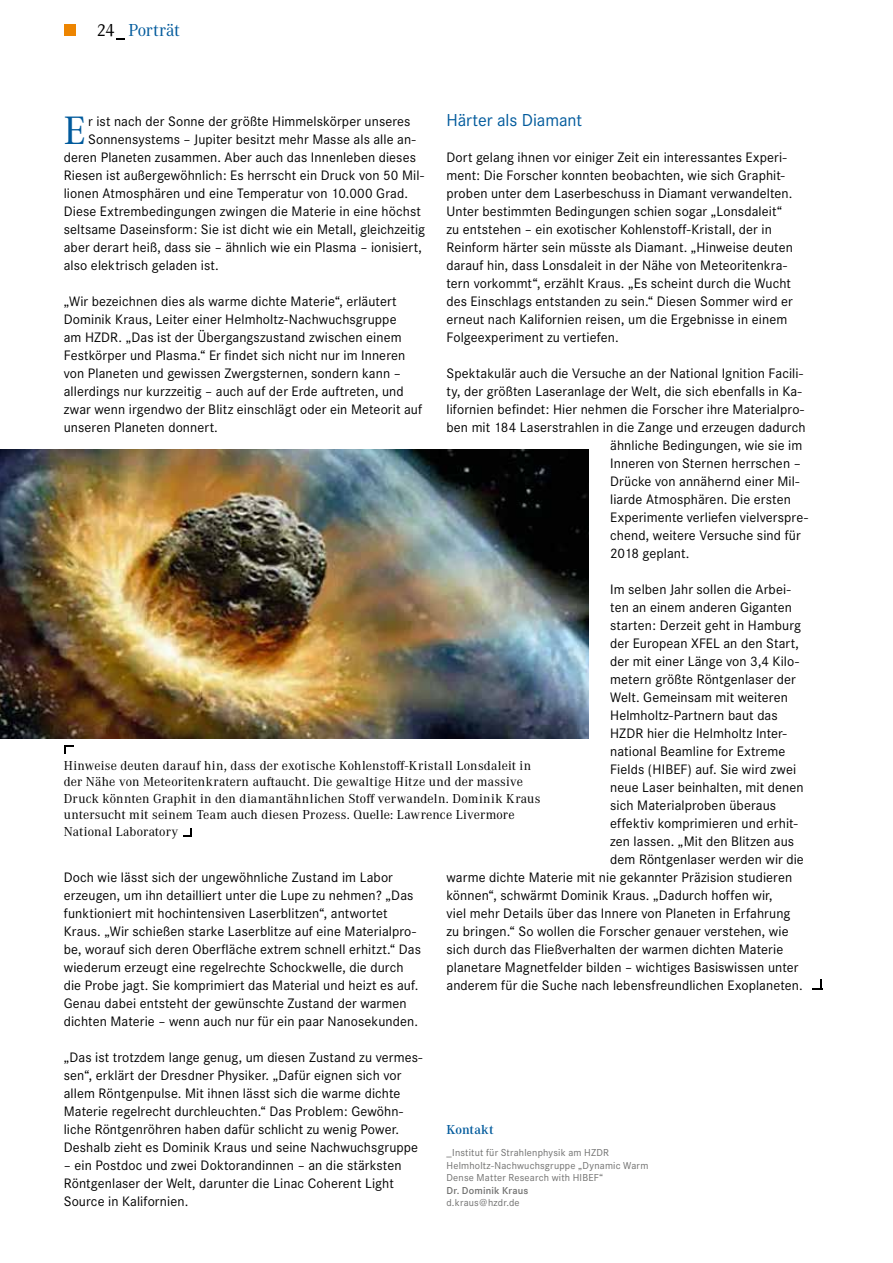
<style>
.page{position:relative;width:893px;height:1263px;background:#fff}
.page>*{position:absolute;margin:0;border:0;box-sizing:border-box;transform-origin:0 0}
.t1{font:41.1px "Corporate A";color:#005a9c}
.t2{font:18px "Corporate S";letter-spacing:-.005em;color:#005a9c}
.t3{font:18px "Corporate A";letter-spacing:-.015em;color:#005a9c}
.t4{font:14.25px/18px "Corporate S";letter-spacing:.005em;color:#000}
.t5{font:13.5px/16.5px "Corporate A Pro";letter-spacing:.015em;color:#000}
.t6{font:600 13.5px "Corporate A";letter-spacing:.005em;color:#005a9c}
.t7{font:10.5px/12.6px "Corporate S";letter-spacing:.02em;color:#6f6f6e}
.t8{font:600 10.5px "Corporate S";letter-spacing:.015em;color:#6f6f6e}
.s1{color:#000}
</style>
<div class="page">
<div style="left:64px;top:24px;width:12px;height:12px;background:#ed8500"></div>
<img style="left:0;top:450px;width:589px;height:288px">
<svg style="left:183px;top:828px;width:8px;height:8px"></svg>
<svg style="left:65px;top:745px;width:8px;height:9px"></svg>
<svg style="left:812px;top:980px;width:10px;height:10px"></svg>
<svg style="left:117px;top:38px;width:8px;height:2px"></svg>
<p class="t3" style="left:97px;top:20px;width:84px"><span class="s1">24</span> Porträt</p>
<p class="t2" style="left:446px;top:110px;width:137px">Härter als Diamant</p>
<p class="t4" style="left:446px;top:148px;width:348px">Dort gelang ihnen vor einiger Zeit ein interessantes Experi&shy;ment: Die Forscher konnten beobachten, wie sich Graphit&shy;proben unter dem Laserbeschuss in Diamant verwandelten.<br>Unter bestimmten Bedingungen schien sogar „Lonsdaleit“ zu entstehen – ein exotischer Kohlenstoff-Kristall, der in Reinform härter sein müsste als Diamant. „Hinweise deuten darauf hin, dass Lonsdaleit in der Nähe von Meteoritenkra&shy;tern vorkommt“, erzählt Kraus. „Es scheint durch die Wucht des Einschlags entstanden zu sein.“ Diesen Sommer wird er erneut nach Kalifornien reisen, um die Ergebnisse in einem Folgeexperiment zu vertiefen.</p>
<p class="t4" style="left:446px;top:364px;width:358px">Spektakulär auch die Versuche an der National Ignition Facili-</p>
<p class="t4" style="left:446px;top:382px;width:357px">ty, der größten Laseranlage der Welt, die sich ebenfalls in Ka-</p>
<p class="t4" style="left:446px;top:400px;width:359px">lifornien befindet: Hier nehmen die Forscher ihre Materialpro-</p>
<p class="t4" style="left:446px;top:418px;width:361px">ben mit 184 Laserstrahlen in die Zange und erzeugen dadurch</p>
<p class="t4" style="left:610px;top:436px;width:194px">ähnliche Bedingungen, wie sie im</p>
<p class="t4" style="left:610px;top:454px;width:192px">Inneren von Sternen herrschen –</p>
<p class="t4" style="left:610px;top:472px;width:191px">Drücke von annähernd einer Mil-</p>
<p class="t4" style="left:610px;top:490px;width:182px">liarde Atmosphären. Die ersten</p>
<p class="t4" style="left:610px;top:508px;width:199px">Experimente verliefen vielverspre-</p>
<p class="t4" style="left:610px;top:526px;width:192px">chend, weitere Versuche sind für</p>
<p class="t4" style="left:610px;top:544px;width:81px">2018 geplant.</p>
<p class="t4" style="left:610px;top:580px;width:182px">Im selben Jahr sollen die Arbei-</p>
<p class="t4" style="left:610px;top:598px;width:183px">ten an einem anderen Giganten</p>
<p class="t4" style="left:610px;top:616px;width:192px">starten: Derzeit geht in Hamburg</p>
<p class="t4" style="left:610px;top:634px;width:190px">der European XFEL an den Start,</p>
<p class="t4" style="left:610px;top:652px;width:190px">der mit einer Länge von 3,4 Kilo-</p>
<p class="t4" style="left:610px;top:670px;width:187px">metern größte Röntgenlaser der</p>
<p class="t4" style="left:610px;top:688px;width:179px">Welt. Gemeinsam mit weiteren</p>
<p class="t4" style="left:610px;top:706px;width:169px">Helmholtz-Partnern baut das</p>
<p class="t4" style="left:610px;top:724px;width:178px">HZDR hier die Helmholtz Inter-</p>
<p class="t4" style="left:610px;top:742px;width:177px">national Beamline for Extreme</p>
<p class="t4" style="left:610px;top:760px;width:187px">Fields (HIBEF) auf. Sie wird zwei</p>
<p class="t4" style="left:610px;top:778px;width:195px">neue Laser beinhalten, mit denen</p>
<p class="t4" style="left:610px;top:796px;width:167px">sich Materialproben überaus</p>
<p class="t4" style="left:610px;top:814px;width:189px">effektiv komprimieren und erhit-</p>
<p class="t4" style="left:610px;top:832px;width:185px">zen lassen. „Mit den Blitzen aus</p>
<p class="t4" style="left:610px;top:850px;width:195px">dem Röntgenlaser werden wir die</p>
<p class="t4" style="left:446px;top:868px;width:347px">warme dichte Materie mit nie gekannter Präzision studieren</p>
<p class="t4" style="left:446px;top:886px;width:328px">können“, schwärmt Dominik Kraus. „Dadurch hoffen wir,</p>
<p class="t4" style="left:446px;top:904px;width:345px">viel mehr Details über das Innere von Planeten in Erfahrung</p>
<p class="t4" style="left:446px;top:922px;width:344px">zu bringen.“ So wollen die Forscher genauer verstehen, wie</p>
<p class="t4" style="left:446px;top:940px;width:338px">sich durch das Fließverhalten der warmen dichten Materie</p>
<p class="t4" style="left:446px;top:958px;width:353px">planetare Magnetfelder bilden – wichtiges Basiswissen unter</p>
<p class="t4" style="left:446px;top:976px;width:358px">anderem für die Suche nach lebensfreundlichen Exoplaneten.</p>
<h1 class="t1" style="left:64px;top:108px;width:24px">E</h1>
<p class="t4" style="left:88px;top:112px;width:324px">r ist nach der Sonne der größte Himmelskörper unseres</p>
<p class="t4" style="left:88px;top:130px;width:329px">Sonnensystems – Jupiter besitzt mehr Masse als alle an-</p>
<p class="t4" style="left:64px;top:148px;width:354px">deren Planeten zusammen. Aber auch das Innenleben dieses</p>
<p class="t4" style="left:64px;top:166px;width:362px">Riesen ist außergewöhnlich: Es herrscht ein Druck von 50 Mil-</p>
<p class="t4" style="left:64px;top:184px;width:346px">lionen Atmosphären und eine Temperatur von 10.000 Grad.</p>
<p class="t4" style="left:64px;top:202px;width:359px">Diese Extrembedingungen zwingen die Materie in eine höchst</p>
<p class="t4" style="left:64px;top:220px;width:363px">seltsame Daseinsform: Sie ist dicht wie ein Metall, gleichzeitig</p>
<p class="t4" style="left:64px;top:238px;width:360px">aber derart heiß, dass sie – ähnlich wie ein Plasma – ionisiert,</p>
<p class="t4" style="left:64px;top:256px;width:157px">also elektrisch geladen ist.</p>
<p class="t4" style="left:64px;top:292px;width:360px">„Wir bezeichnen dies als warme dichte Materie“, erläutert Dominik Kraus, Leiter einer Helmholtz-Nachwuchsgruppe<br>am HZDR. „Das ist der Übergangszustand zwischen einem Festkörper und Plasma.“ Er findet sich nicht nur im Inneren von Planeten und gewissen Zwergsternen, sondern kann – allerdings nur kurzzeitig – auch auf der Erde auftreten, und zwar wenn irgendwo der Blitz einschlägt oder ein Meteorit auf unseren Planeten donnert.</p>
<p class="t5" style="left:64px;top:757px;width:478px">Hinweise deuten darauf hin, dass der exotische Kohlenstoff-Kristall Lonsdaleit in der Nähe von Meteoritenkratern auftaucht. Die gewaltige Hitze und der massive Druck könnten Graphit in den diamantähnlichen Stoff verwandeln. Dominik Kraus untersucht mit seinem Team auch diesen Prozess. Quelle: Lawrence Livermore National Laboratory</p>
<p class="t4" style="left:64px;top:868px;width:359px">Doch wie lässt sich der ungewöhnliche Zustand im Labor erzeugen, um ihn detailliert unter die Lupe zu nehmen? „Das funktioniert mit hochintensiven Laserblitzen“, antwortet Kraus. „Wir schießen starke Laserblitze auf eine Materialpro&shy;be, worauf sich deren Oberfläche extrem schnell erhitzt.“ Das wiederum erzeugt eine regelrechte Schockwelle, die durch die Probe jagt. Sie komprimiert das Material und heizt es auf.<br>Genau dabei entsteht der gewünschte Zustand der warmen dichten Materie – wenn auch nur für ein paar Nanosekunden.</p>
<p class="t4" style="left:64px;top:1048px;width:360px">„Das ist trotzdem lange genug, um diesen Zustand zu vermes&shy;sen“, erklärt der Dresdner Physiker. „Dafür eignen sich vor allem Röntgenpulse. Mit ihnen lässt sich die warme dichte Materie regelrecht durchleuchten.“ Das Problem: Gewöhn&shy;liche Röntgenröhren haben dafür schlicht zu wenig Power.<br>Deshalb zieht es Dominik Kraus und seine Nachwuchsgruppe</p>
<p class="t4" style="left:64px;top:1156px;width:339px">– ein Postdoc und zwei Doktorandinnen – an die stärksten<br>Röntgenlaser der Welt, darunter die Linac Coherent Light<br>Source in Kalifornien.</p>
<p class="t6" style="left:446px;top:1122px;width:48px">Kontakt</p>
<p class="t7" style="left:446px;top:1146px;width:203px">_Institut für Strahlenphysik am HZDR<br>Helmholtz-Nachwuchsgruppe „Dynamic Warm<br>Dense Matter Research with HIBEF“</p>
<p class="t8" style="left:446px;top:1184px;width:83px">Dr. Dominik Kraus</p>
<p class="t7" style="left:446px;top:1196px;width:75px">d.kraus@hzdr.de</p>
</div>
